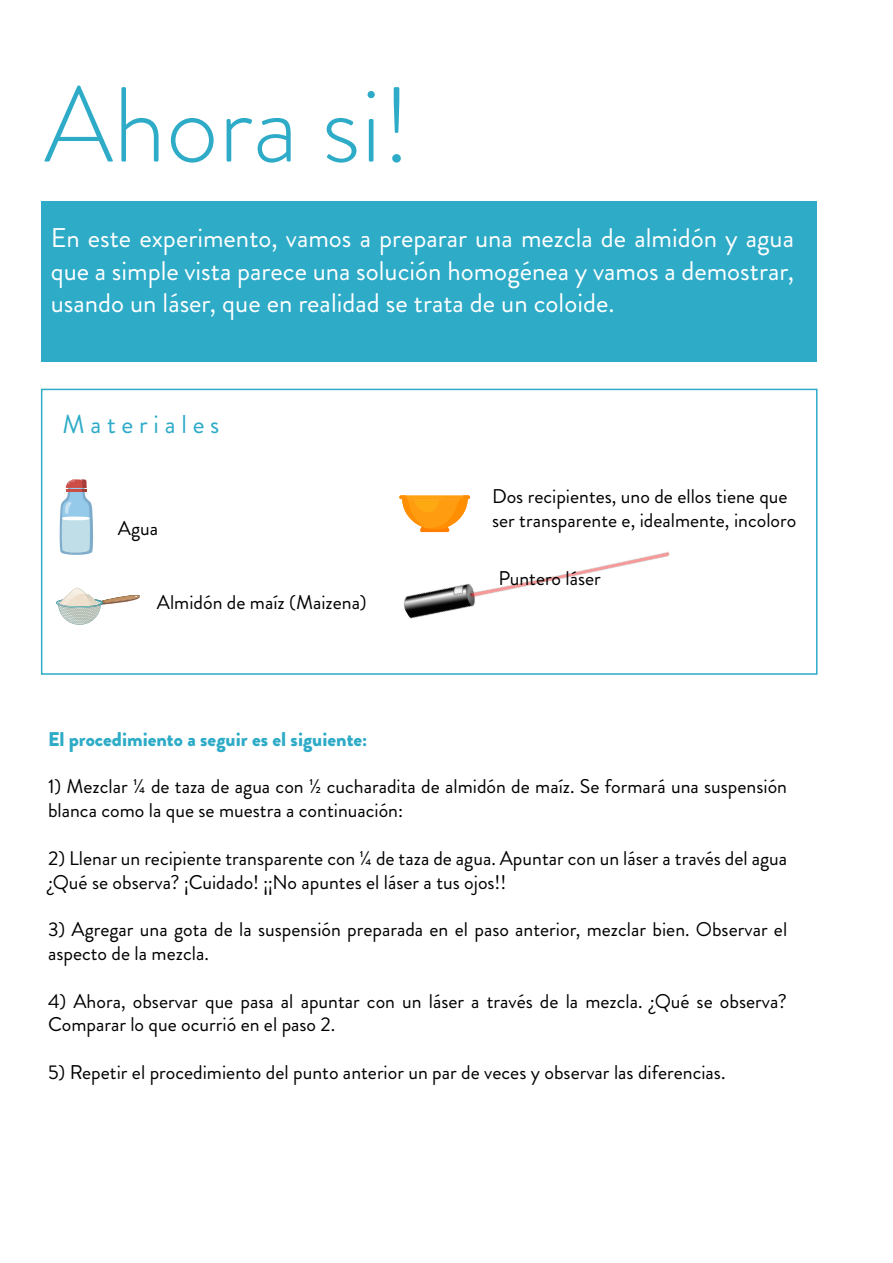
<style>
.page{position:relative;width:893px;height:1263px;background:#fff}
.page>*{position:absolute;margin:0;border:0;box-sizing:border-box;transform-origin:0 0}
.t1{font:300 106.35px "Brandon Grotesque";color:#2dabc7}
.t2{font:27px/32.4px "Brandon Grotesque";color:#fff;text-align:justify}
.t3{font:25.8px "Brandon Grotesque";color:#2dabc7}
.t4{font:19.8px/23.9px "Brandon Grotesque";color:#000}
.t5{font:900 19.8px "Brandon Grotesque";color:#2dabc7}
</style>
<div class="page">
<div style="left:42px;top:201px;width:775px;height:161px;background:#2dabc7"></div>
<svg style="left:59px;top:479px;width:35px;height:76px"></svg>
<svg style="left:56px;top:587px;width:84px;height:38px"></svg>
<img style="left:399px;top:495px;width:271px;height:124px">
<div style="left:41px;top:389px;width:776px;height:286px;border:2px solid #2dabc7"></div>
<h1 class="t1" style="left:44px;top:52px;width:370px">Ahora si!</h1>
<h2 class="t2" style="left:51px;top:222px;width:745px">En este experimento, vamos a preparar una mezcla de almidón y agua que a simple vista parece una solución homogénea y vamos a demostrar, usando un láser, que en realidad se trata de un coloide.</h2>
<h3 class="t3" style="left:62px;top:407px;width:159px">M a t e r i a l e s</h3>
<p class="t4" style="left:118px;top:517px;width:42px">Agua</p>
<p class="t4" style="left:157px;top:590px;width:211px">Almidón de maíz (Maizena)</p>
<p class="t4" style="left:492px;top:485px;width:306px">Dos recipientes, uno de ellos tiene que ser transparente e, idealmente, incoloro</p>
<p class="t4" style="left:498px;top:566px;width:104px">Puntero láser</p>
<p class="t5" style="left:48px;top:725px;width:321px">El procedimiento a seguir es el siguiente:</p>
<p class="t4" style="left:48px;top:775px;width:740px">1) Mezclar ¼ de taza de agua con ½ cucharadita de almidón de maíz. Se formará una suspensión blanca como la que se muestra a continuación:</p>
<p class="t4" style="left:48px;top:846px;width:741px">2) Llenar un recipiente transparente con ¼ de taza de agua. Apuntar con un láser a través del agua ¿Qué se observa? ¡Cuidado! ¡¡No apuntes el láser a tus ojos!!</p>
<p class="t4" style="left:48px;top:918px;width:741px">3) Agregar una gota de la suspensión preparada en el paso anterior, mezclar bien. Observar el aspecto de la mezcla.</p>
<p class="t4" style="left:48px;top:989px;width:740px">4) Ahora, observar que pasa al apuntar con un láser a través de la mezcla. ¿Qué se observa?<br>Comparar lo que ocurrió en el paso 2.</p>
<p class="t4" style="left:48px;top:1061px;width:679px">5) Repetir el procedimiento del punto anterior un par de veces y observar las diferencias.</p>
</div>
